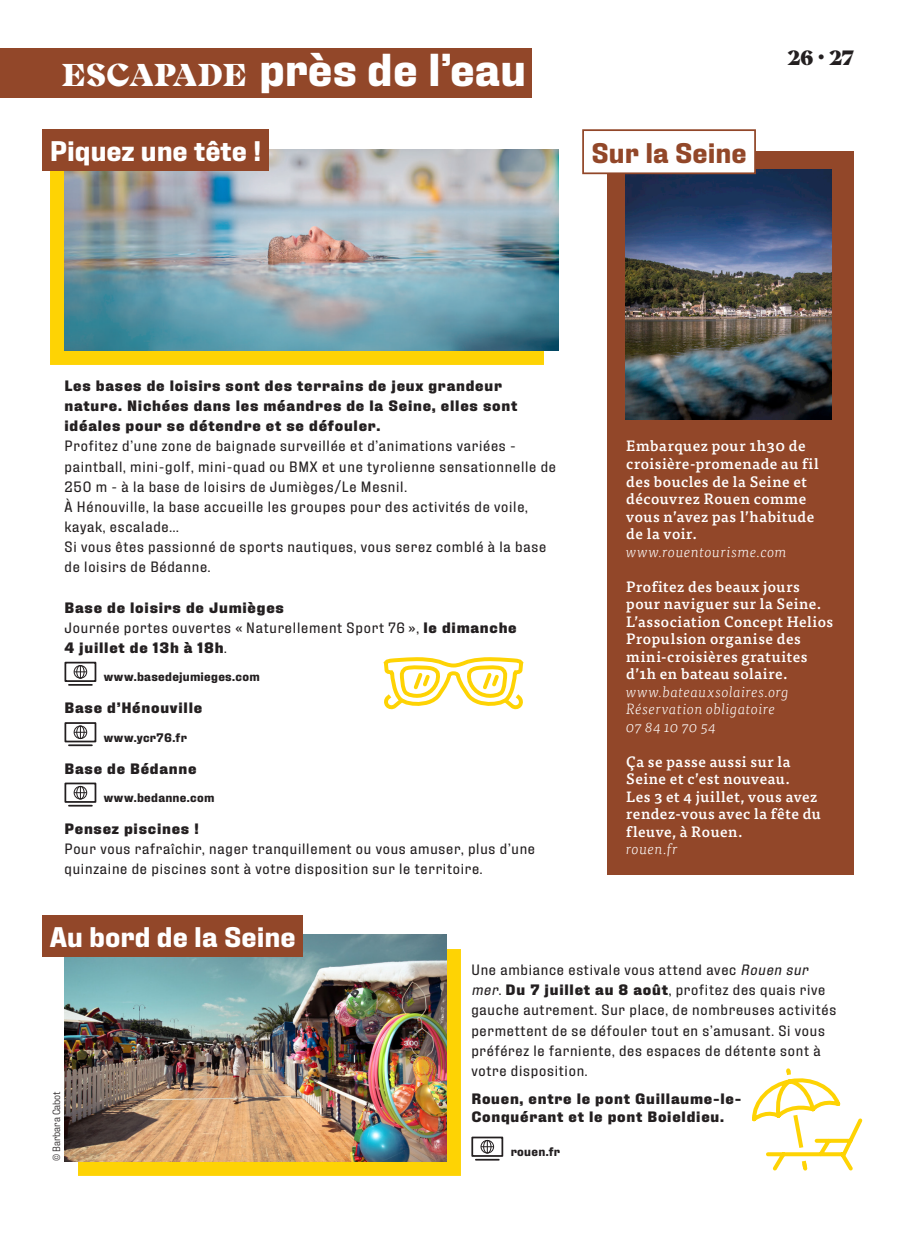
<style>
.page{position:relative;width:918px;height:1241px;background:#fff}
.page>*{position:absolute;margin:0;border:0;box-sizing:border-box;transform-origin:0 0}
.t1{font:700 45.5px "Fixture";color:#fff}
.t2{font:700 28px "Fixture";color:#fff}
.t3{font:700 28px "Fixture";color:#924729}
.t4{font:900 21px "Beirut Display Trial";color:#231f20}
.Texte_RDV_align_gauc{font:14.88px/20.1px "Fixture";letter-spacing:.05em;color:#231f20}
.paragraphe{font:500 14.88px/17.5px "Tisa OT";letter-spacing:.035em;color:#fff}
.paragraphe-2{font:italic 300 14.88px/17.5px "Tisa OT";letter-spacing:.025em;color:#fff}
.Texte_RDV_align_gauc-2{font:800 14.88px "Fixture";letter-spacing:.05em;color:#231f20}
.Info_date_et_lieu_al{font:800 14.88px/18.4px "Fixture";letter-spacing:.05em;color:#231f20}
.pratique{font:700 12.25px "Fixture";letter-spacing:.025em;color:#231f20}
.COPYRIGHT{font:300 10.5px "Fixture";color:#231f20}
.s1{font-family:"Beirut Display";font-weight:900;font-size:31.5px}
.s2{font-weight:800}
.s3{font-style:italic}
</style>
<div class="page">
<div style="left:607px;top:150px;width:246px;height:724px;background:#924729"></div>
<div style="left:50px;top:163px;width:494px;height:202px;background:#fed304"></div>
<img style="left:64px;top:149px;width:494px;height:202px">
<div style="left:0;top:49px;width:531px;height:49px;background:#924729"></div>
<div style="left:64px;top:661px;width:32px;height:21px;border:2px solid #231f20"></div>
<svg style="left:69px;top:684px;width:23px;height:1px"></svg>
<div style="left:74px;top:665px;width:13px;height:13px;border:1px solid #231f20;border-radius:50%"></div>
<div style="left:76px;top:665px;width:8px;height:13px;border:1px solid #231f20;border-radius:50%"></div>
<svg style="left:74px;top:665px;width:12px;height:12px"></svg>
<div style="left:64px;top:722px;width:32px;height:20px;border:2px solid #231f20"></div>
<hr style="left:69px;top:744px;width:23px;height:2px;background:#231f20">
<div style="left:74px;top:725px;width:13px;height:13px;border:1px solid #231f20;border-radius:50%"></div>
<div style="left:76px;top:725px;width:8px;height:13px;border:1px solid #231f20;border-radius:50%"></div>
<svg style="left:74px;top:726px;width:12px;height:12px"></svg>
<div style="left:64px;top:782px;width:32px;height:20px;border:2px solid #231f20"></div>
<hr style="left:69px;top:804px;width:23px;height:2px;background:#231f20">
<div style="left:74px;top:785px;width:13px;height:14px;border:1px solid #231f20;border-radius:50%"></div>
<div style="left:76px;top:785px;width:8px;height:14px;border:1px solid #231f20;border-radius:50%"></div>
<svg style="left:74px;top:786px;width:12px;height:12px"></svg>
<div style="left:471px;top:1136px;width:32px;height:20px;border:2px solid #231f20"></div>
<hr style="left:476px;top:1158px;width:23px;height:2px;background:#231f20">
<div style="left:480px;top:1139px;width:14px;height:14px;border:1px solid #231f20;border-radius:50%"></div>
<div style="left:483px;top:1139px;width:8px;height:14px;border:1px solid #231f20;border-radius:50%"></div>
<svg style="left:481px;top:1140px;width:12px;height:12px"></svg>
<div style="left:78px;top:948px;width:383px;height:227px;background:#fed304"></div>
<img style="left:64px;top:934px;width:382px;height:227px">
<img style="left:625px;top:169px;width:206px;height:250px">
<div style="left:42px;top:914px;width:261px;height:42px;background:#924729"></div>
<div style="left:42px;top:129px;width:227px;height:42px;background:#924729"></div>
<div style="left:583px;top:130px;width:172px;height:43px;background:#fff"></div>
<div style="left:582px;top:129px;width:174px;height:45px;border:2px solid #924729"></div>
<svg style="left:752px;top:1068px;width:111px;height:103px"></svg>
<svg style="left:383px;top:657px;width:141px;height:53px"></svg>
<p class="t1" style="left:62px;top:42px;width:466px"><span class="s1">ESCAPADE</span> près de l’eau</p>
<p class="t2" style="left:50px;top:133px;width:213px">Piquez une tête !</p>
<p class="t3" style="left:591px;top:135px;width:157px">Sur la Seine</p>
<h3 class="t4" style="left:787px;top:49px;width:68px">26 . 27</h3>
<p class="Texte_RDV_align_gauc" style="left:64px;top:376px;width:493px"><span class="s2">Les bases de loisirs sont des terrains de jeux grandeur nature. Nichées dans les méandres de la Seine, elles sont idéales pour se détendre et se défouler.<br></span>Profitez d’une zone de baignade surveillée et d’animations variées - paintball, mini-golf, mini-quad ou BMX et une tyrolienne sensationnelle de 250 m - à la base de loisirs de Jumièges/Le Mesnil.</p>
<p class="Texte_RDV_align_gauc" style="left:64px;top:496px;width:465px">À Hénouville, la base accueille les groupes pour des activités de voile, kayak, escalade...</p>
<p class="Texte_RDV_align_gauc" style="left:64px;top:537px;width:483px">Si vous êtes passionné de sports nautiques, vous serez comblé à la base de loisirs de Bédanne.</p>
<p class="Texte_RDV_align_gauc-2" style="left:64px;top:597px;width:221px">Base de loisirs de Jumièges</p>
<p class="Texte_RDV_align_gauc" style="left:64px;top:617px;width:454px">Journée portes ouvertes « Naturellement Sport 76 », <span class="s2">le dimanche<br>4 juillet de 13h à 18h</span>.</p>
<p class="pratique" style="left:104px;top:669px;width:157px">www.basedejumieges.com</p>
<p class="Texte_RDV_align_gauc-2" style="left:64px;top:698px;width:139px">Base d’Hénouville</p>
<p class="pratique" style="left:104px;top:729px;width:85px">www.ycr76.fr</p>
<p class="Texte_RDV_align_gauc-2" style="left:64px;top:758px;width:134px">Base de Bédanne</p>
<p class="pratique" style="left:104px;top:790px;width:112px">www.bedanne.com</p>
<p class="Texte_RDV_align_gauc-2" style="left:64px;top:819px;width:136px">Pensez piscines !</p>
<p class="Texte_RDV_align_gauc" style="left:64px;top:838px;width:472px">Pour vous rafraîchir, nager tranquillement ou vous amuser, plus d’une quinzaine de piscines sont à votre disposition sur le territoire.</p>
<p class="t2" style="left:50px;top:918px;width:247px">Au bord de la Seine</p>
<p class="paragraphe" style="left:626px;top:438px;width:194px">Embarquez pour 1h30 de croisière-promenade au fil des boucles de la Seine et découvrez Rouen comme vous n’avez pas l’habitude de la voir.</p>
<p class="paragraphe-2" style="left:626px;top:543px;width:162px">www.rouentourisme.com</p>
<p class="paragraphe" style="left:626px;top:578px;width:208px">Profitez des beaux jours pour naviguer sur la Seine.<br>L’association Concept Helios<br>Propulsion organise des mini-croisières gratuites d’1h en bateau solaire.</p>
<p class="paragraphe-2" style="left:626px;top:683px;width:164px">www.bateauxsolaires.org<br>Réservation obligatoire<br>07 84 10 70 54</p>
<p class="paragraphe" style="left:626px;top:753px;width:196px">Ça se passe aussi sur la<br>Seine et c’est nouveau.<br>Les 3 et 4 juillet, vous avez rendez-vous avec la fête du fleuve, à Rouen.</p>
<p class="paragraphe-2" style="left:626px;top:840px;width:53px">rouen.fr</p>
<p class="COPYRIGHT" style="left:50px;top:1160px;width:71px;rotate:-90deg">© Barbara Cabot</p>
<p class="Texte_RDV_align_gauc" style="left:471px;top:959px;width:366px">Une ambiance estivale vous attend avec <span class="s3">Rouen sur mer</span>. <span class="s2">Du 7 juillet au 8 août</span>, profitez des quais rive gauche autrement. Sur place, de nombreuses activités permettent de se défouler tout en s’amusant. Si vous préférez le farniente, des espaces de détente sont à votre disposition.</p>
<p class="Info_date_et_lieu_al" style="left:471px;top:1089px;width:271px">Rouen, entre le pont Guillaume-le-<br>Conquérant et le pont Boieldieu.</p>
<p class="pratique" style="left:511px;top:1144px;width:51px">rouen.fr</p>
</div>
